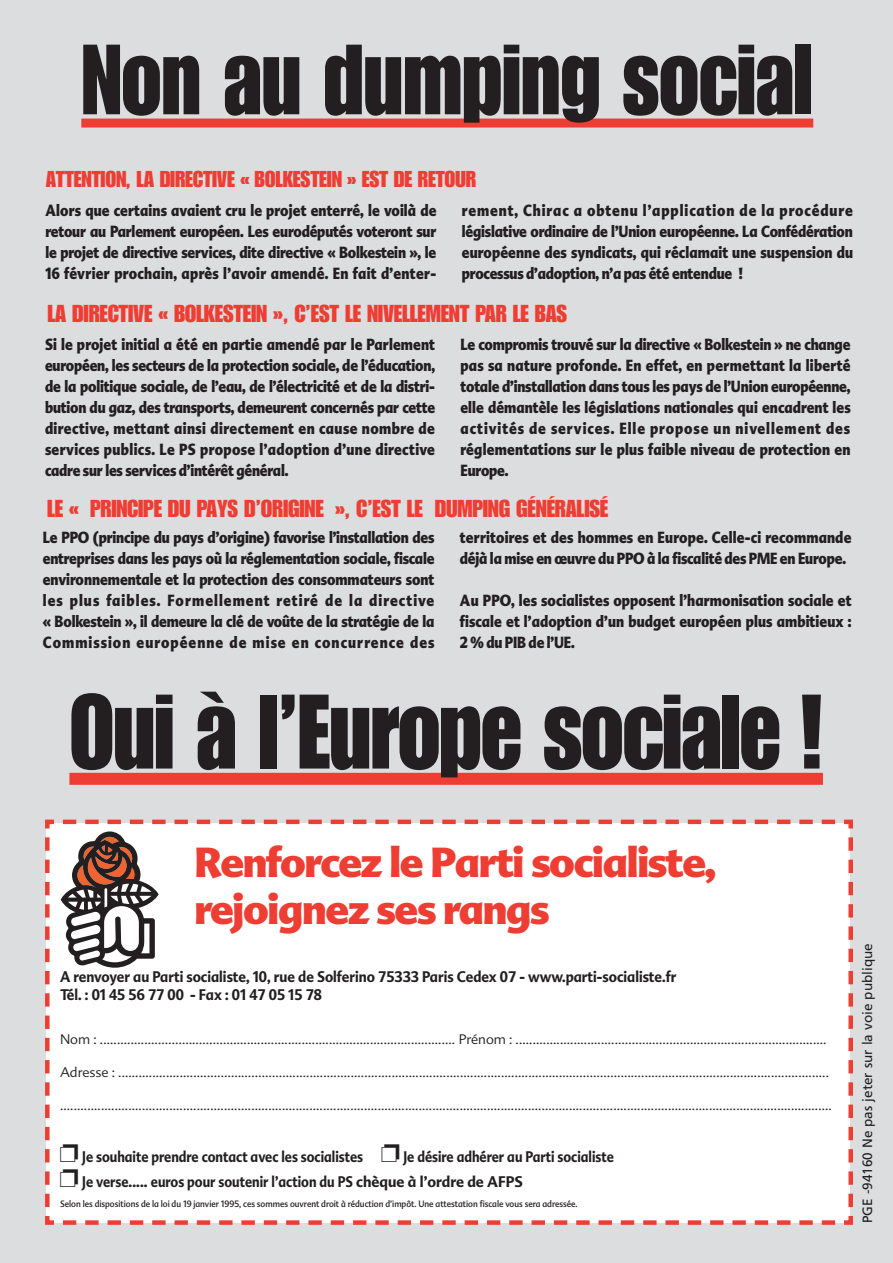
<style>
.page{position:relative;width:893px;height:1263px;background:#dcdddf}
.page>*{position:absolute;margin:0;border:0;box-sizing:border-box;transform-origin:0 0}
.t1{font:103.5px "Impact LT Std";letter-spacing:-.02em;color:#231f20;scale:.9 1}
.t2{font:97.5px "Impact LT Std";letter-spacing:-.01em;color:#231f20;scale:.9 1}
.t3{font:900 40.95px/46.8px "Advert";letter-spacing:-.03em;color:#ee3e34}
.t4{font:24px "Impact LT Std";letter-spacing:-.01em;color:#ee3e34}
.t5{font:22.5px "Impact LT Std";letter-spacing:-.01em;color:#ee3e34}
.t6{font:900 15.75px/21px "Advert";letter-spacing:.01em;color:#231f20;text-align:justify;scale:.85 1}
.t7{font:900 15.75px/21px "Advert";letter-spacing:-.01em;color:#231f20;scale:.85 1}
.t8{font:700 15px/25.5px "Advert";color:#231f20;scale:.85 1}
.t9{font:700 15px/18px "Advert";color:#231f20;scale:.9 1}
.t10{font:300 13.5px "Advert";color:#231f20}
.t11{font:13.5px "Frutiger LT Std";color:#231f20}
.t12{font:9px "Advert";color:#231f20;scale:.9 1}
</style>
<div class="page">
<div style="left:81px;top:119px;width:732px;height:9px;background:#ee3e34"></div>
<div style="left:69px;top:773px;width:754px;height:12px;background:#ee3e34"></div>
<svg style="left:45px;top:819px;width:808px;height:406px"></svg>
<div style="left:60px;top:970px;width:775px;height:158px;background:#fff"></div>
<h2 class="t2" style="left:81px;top:45px;width:814px">Non au dumping social</h2>
<h3 class="t5" style="left:46px;top:171px;width:432px">ATTENTION, LA DIRECTIVE « BOLKESTEIN » EST DE RETOUR</h3>
<p class="t6" style="left:45px;top:200px;width:462px">Alors que certains avaient cru le projet enterré, le voilà de retour au Parlement européen. Les eurodéputés voteront sur le projet de directive services, dite directive « Bolkestein », le 16 février prochain, après l’avoir amendé. En fait d’enter-</p>
<p class="t6" style="left:462px;top:200px;width:462px">rement, Chirac a obtenu l’application de la procédure législative ordinaire de l’Union européenne. La Confédération européenne des syndicats, qui réclamait une suspension du processus d’adoption, n’a pas été entendue !</p>
<h3 class="t4" style="left:48px;top:304px;width:521px">LA DIRECTIVE « BOLKESTEIN », C’EST LE NIVELLEMENT PAR LE BAS</h3>
<p class="t6" style="left:45px;top:334px;width:460px">Si le projet initial a été en partie amendé par le Parlement européen, les secteurs de la protection sociale, de l’éducation, de la politique sociale, de l’eau, de l’électricité et de la distri&shy;bution du gaz, des transports, demeurent concernés par cette directive, mettant ainsi directement en cause nombre de services publics. Le PS propose l’adoption d’une directive cadre sur les services d’intérêt général.</p>
<p class="t6" style="left:460px;top:334px;width:460px">Le compromis trouvé sur la directive « Bolkestein » ne change pas sa nature profonde. En effet, en permettant la liberté totale d’installation dans tous les pays de l’Union européenne, elle démantèle les législations nationales qui encadrent les activités de services. Elle propose un nivellement des réglementations sur le plus faible niveau de protection en Europe.</p>
<h3 class="t4" style="left:47px;top:500px;width:563px">LE « PRINCIPE DU PAYS D’ORIGINE », C’EST LE DUMPING GÉNÉRALISÉ</h3>
<p class="t6" style="left:43px;top:527px;width:462px">Le PPO (principe du pays d’origine) favorise l’installation des entreprises dans les pays où la réglementation sociale, fiscale environnementale et la protection des consommateurs sont les plus faibles. Formellement retiré de la directive « Bolkestein », il demeure la clé de voûte de la stratégie de la Commission européenne de mise en concurrence des</p>
<p class="t7" style="left:460px;top:527px;width:462px">territoires et des hommes en Europe. Celle-ci recommande déjà la mise en œuvre du PPO à la fiscalité des PME en Europe.</p>
<p class="t6" style="left:460px;top:590px;width:462px">Au PPO, les socialistes opposent l’harmonisation sociale et fiscale et l’adoption d’un budget européen plus ambitieux :<br>2 % du PIB de l’UE.</p>
<h1 class="t1" style="left:69px;top:695px;width:839px">Oui à l’Europe sociale !</h1>
<h3 class="t3" style="left:194px;top:839px;width:523px">Renforcez le Parti socialiste, rejoignez ses rangs</h3>
<p class="t9" style="left:60px;top:968px;width:686px">A renvoyer au Parti socialiste, 10, rue de Solferino 75333 Paris Cedex 07 - www.parti-socialiste.fr<br>Tél. : 01 45 56 77 00 - Fax : 01 47 05 15 78</p>
<p class="t10" style="left:60px;top:1032px;width:768px">Nom : ..................…………………................................................................. Prénom : ..............................…………………........................................</p>
<p class="t10" style="left:60px;top:1065px;width:770px">Adresse : ...........................…………………....................................................................................………………….......................................................</p>
<p class="t10" style="left:60px;top:1098px;width:773px">..................................................................................................................................................................................................................................</p>
<p class="t8" style="left:60px;top:1144px;width:654px">❐ Je souhaite prendre contact avec les socialistes ❐ Je désire adhérer au Parti socialiste ❐ Je verse..... euros pour soutenir l’action du PS chèque à l’ordre de AFPS</p>
<p class="t12" style="left:60px;top:1198px;width:577px">Selon les dispositions de la loi du 19 janvier 1995, ces sommes ouvrent droit à réduction d’impôt. Une attestation fiscale vous sera adressée.</p>
<p class="t11" style="left:862px;top:1223px;width:281px;rotate:-90deg">PGE -94160 Ne pas jeter sur la voie publique</p>
</div>
